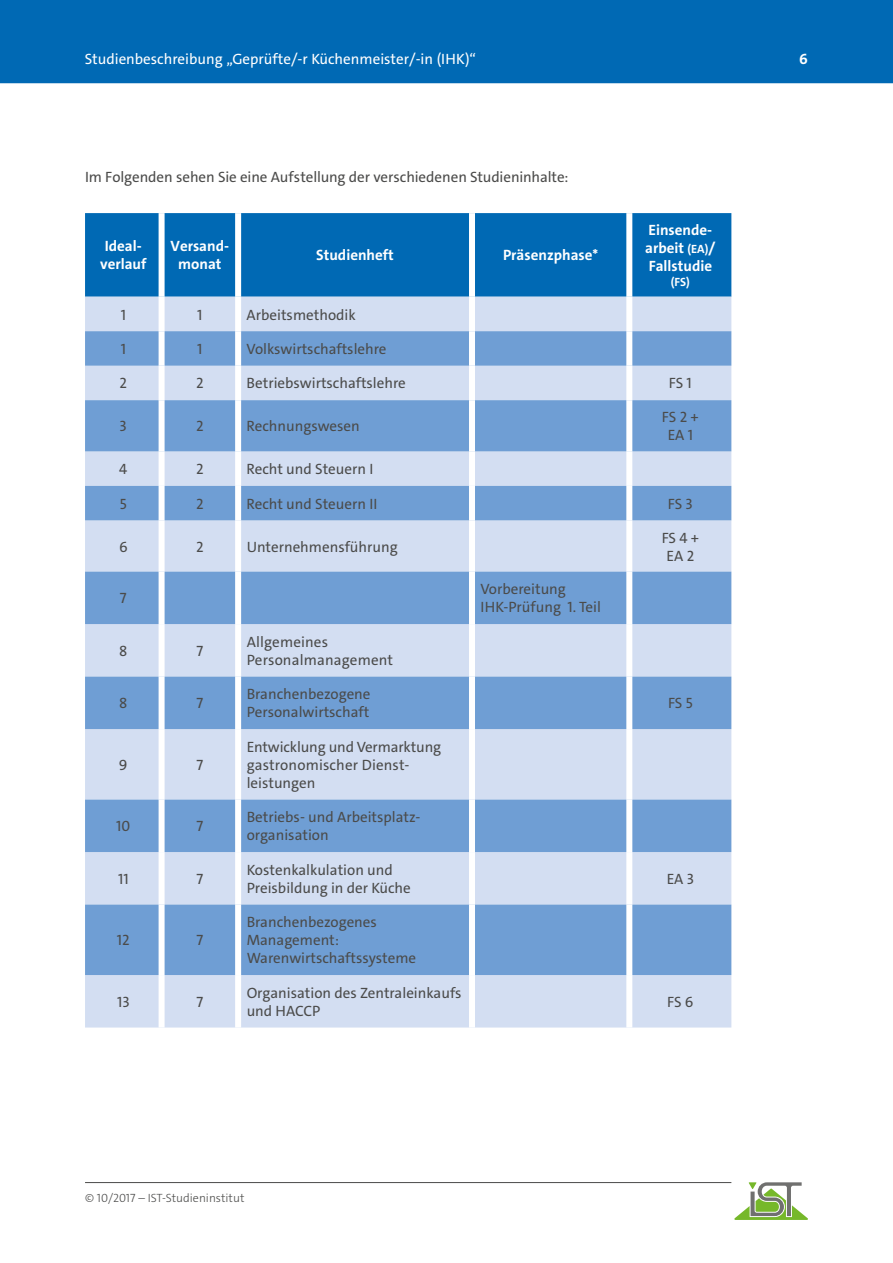
<style>
.page{position:relative;width:893px;height:1263px;background:#fff}
.page>*{position:absolute;margin:0;border:0;box-sizing:border-box;transform-origin:0 0}
.t1{font:15px/18px "The Sans C4 s";color:#4b4b4a}
.t2{font:700 15px/18px "The Sans C4 s";color:#fff;text-align:center}
.t3{font:15px "The Sans C4 s";color:#fff}
.t4{font:300 12px "The Sans C4 s";color:#4b4b4a}
.t5{font:700 12px "The Sans C4 s";color:#fff}
.s1{font-size:12px}
</style>
<div class="page">
<hr style="left:85px;top:1182px;width:646px;height:1px;background:#4b4b4a">
<svg style="left:734px;top:1182px;width:74px;height:38px"></svg>
<div style="left:0;top:0;width:893px;height:83px;background:#0069b4"></div>
<div style="left:85px;top:213px;width:646px;height:84px;background:#0069b4"></div>
<div style="left:85px;top:297px;width:646px;height:730px;background:#d3def2"></div>
<svg style="left:85px;top:331px;width:646px;height:644px;background:#9dbbe1"></svg>
<div style="left:235px;top:213px;width:6px;height:84px;background:#fff"></div>
<div style="left:469px;top:213px;width:6px;height:84px;background:#fff"></div>
<div style="left:235px;top:297px;width:6px;height:34px;background:#fff"></div>
<div style="left:469px;top:297px;width:6px;height:34px;background:#fff"></div>
<div style="left:235px;top:331px;width:6px;height:35px;background:#fff"></div>
<div style="left:469px;top:331px;width:6px;height:35px;background:#fff"></div>
<div style="left:235px;top:366px;width:6px;height:34px;background:#fff"></div>
<div style="left:469px;top:366px;width:6px;height:34px;background:#fff"></div>
<div style="left:235px;top:400px;width:6px;height:51px;background:#fff"></div>
<div style="left:469px;top:400px;width:6px;height:51px;background:#fff"></div>
<div style="left:235px;top:451px;width:6px;height:35px;background:#fff"></div>
<div style="left:469px;top:451px;width:6px;height:35px;background:#fff"></div>
<div style="left:235px;top:486px;width:6px;height:34px;background:#fff"></div>
<div style="left:469px;top:486px;width:6px;height:34px;background:#fff"></div>
<div style="left:235px;top:520px;width:6px;height:52px;background:#fff"></div>
<div style="left:469px;top:520px;width:6px;height:52px;background:#fff"></div>
<div style="left:235px;top:572px;width:6px;height:52px;background:#fff"></div>
<div style="left:469px;top:572px;width:6px;height:52px;background:#fff"></div>
<div style="left:235px;top:624px;width:6px;height:53px;background:#fff"></div>
<div style="left:469px;top:624px;width:6px;height:53px;background:#fff"></div>
<div style="left:235px;top:677px;width:6px;height:52px;background:#fff"></div>
<div style="left:469px;top:677px;width:6px;height:52px;background:#fff"></div>
<div style="left:235px;top:729px;width:6px;height:70px;background:#fff"></div>
<div style="left:469px;top:729px;width:6px;height:70px;background:#fff"></div>
<div style="left:235px;top:799px;width:6px;height:53px;background:#fff"></div>
<div style="left:469px;top:799px;width:6px;height:53px;background:#fff"></div>
<div style="left:235px;top:852px;width:6px;height:52px;background:#fff"></div>
<div style="left:469px;top:852px;width:6px;height:52px;background:#fff"></div>
<div style="left:235px;top:904px;width:6px;height:71px;background:#fff"></div>
<div style="left:469px;top:904px;width:6px;height:71px;background:#fff"></div>
<div style="left:235px;top:975px;width:6px;height:52px;background:#fff"></div>
<div style="left:469px;top:975px;width:6px;height:52px;background:#fff"></div>
<div style="left:626px;top:213px;width:6px;height:84px;background:#fff"></div>
<div style="left:626px;top:297px;width:6px;height:34px;background:#fff"></div>
<div style="left:626px;top:331px;width:6px;height:35px;background:#fff"></div>
<div style="left:626px;top:366px;width:6px;height:34px;background:#fff"></div>
<div style="left:626px;top:400px;width:6px;height:51px;background:#fff"></div>
<div style="left:626px;top:451px;width:6px;height:35px;background:#fff"></div>
<div style="left:626px;top:486px;width:6px;height:34px;background:#fff"></div>
<div style="left:626px;top:520px;width:6px;height:52px;background:#fff"></div>
<div style="left:626px;top:572px;width:6px;height:52px;background:#fff"></div>
<div style="left:626px;top:624px;width:6px;height:53px;background:#fff"></div>
<div style="left:626px;top:677px;width:6px;height:52px;background:#fff"></div>
<div style="left:626px;top:729px;width:6px;height:70px;background:#fff"></div>
<div style="left:626px;top:799px;width:6px;height:53px;background:#fff"></div>
<div style="left:626px;top:852px;width:6px;height:52px;background:#fff"></div>
<div style="left:626px;top:904px;width:6px;height:71px;background:#fff"></div>
<div style="left:626px;top:975px;width:6px;height:52px;background:#fff"></div>
<div style="left:159px;top:213px;width:6px;height:84px;background:#fff"></div>
<div style="left:159px;top:297px;width:6px;height:34px;background:#fff"></div>
<div style="left:159px;top:331px;width:6px;height:35px;background:#fff"></div>
<div style="left:159px;top:366px;width:6px;height:34px;background:#fff"></div>
<div style="left:159px;top:400px;width:6px;height:51px;background:#fff"></div>
<div style="left:159px;top:451px;width:6px;height:35px;background:#fff"></div>
<div style="left:159px;top:486px;width:6px;height:34px;background:#fff"></div>
<div style="left:159px;top:520px;width:6px;height:52px;background:#fff"></div>
<div style="left:159px;top:572px;width:6px;height:52px;background:#fff"></div>
<div style="left:159px;top:624px;width:6px;height:53px;background:#fff"></div>
<div style="left:159px;top:677px;width:6px;height:52px;background:#fff"></div>
<div style="left:159px;top:729px;width:6px;height:70px;background:#fff"></div>
<div style="left:159px;top:799px;width:6px;height:53px;background:#fff"></div>
<div style="left:159px;top:852px;width:6px;height:52px;background:#fff"></div>
<div style="left:159px;top:904px;width:6px;height:71px;background:#fff"></div>
<div style="left:159px;top:975px;width:6px;height:52px;background:#fff"></div>
<p class="t3" style="left:85px;top:49px;width:393px">Studienbeschreibung „Geprüfte/-r Küchenmeister/-in (IHK)“</p>
<p class="t2" style="left:799px;top:50px;width:10px">6</p>
<p class="t1" style="left:85px;top:168px;width:485px">Im Folgenden sehen Sie eine Aufstellung der verschiedenen Studieninhalte:</p>
<p class="t2" style="left:100px;top:237px;width:48px">Ideal&shy;verlauf</p>
<p class="t2" style="left:171px;top:237px;width:60px">Versand&shy;monat</p>
<p class="t2" style="left:316px;top:246px;width:79px">Studienheft</p>
<p class="t2" style="left:503px;top:246px;width:97px">Präsenzphase*</p>
<p class="t2" style="left:645px;top:221px;width:72px;text-align:left">Einsende&shy;arbeit <span class="s1">(EA)</span>/<br>Fallstudie</p>
<p class="t5" style="left:671px;top:274px;width:21px">(FS)</p>
<p class="t1" style="left:121px;top:306px;width:7px">1</p>
<p class="t1" style="left:197px;top:306px;width:7px">1</p>
<p class="t1" style="left:247px;top:306px;width:111px">Arbeitsmethodik</p>
<p class="t1" style="left:121px;top:340px;width:7px">1</p>
<p class="t1" style="left:197px;top:340px;width:7px">1</p>
<p class="t1" style="left:247px;top:340px;width:141px">Volkswirtschaftslehre</p>
<p class="t1" style="left:120px;top:374px;width:9px">2</p>
<p class="t1" style="left:196px;top:374px;width:9px">2</p>
<p class="t1" style="left:247px;top:374px;width:161px">Betriebswirtschaftslehre</p>
<p class="t1" style="left:669px;top:374px;width:25px">FS 1</p>
<p class="t1" style="left:120px;top:417px;width:9px">3</p>
<p class="t1" style="left:196px;top:417px;width:9px">2</p>
<p class="t1" style="left:247px;top:417px;width:115px">Rechnungswesen</p>
<p class="t1" style="left:662px;top:408px;width:38px;text-align:center">FS 2 +<br>EA 1</p>
<p class="t1" style="left:119px;top:460px;width:10px">4</p>
<p class="t1" style="left:196px;top:460px;width:9px">2</p>
<p class="t1" style="left:247px;top:460px;width:128px">Recht und Steuern I</p>
<p class="t1" style="left:120px;top:495px;width:8px">5</p>
<p class="t1" style="left:196px;top:495px;width:9px">2</p>
<p class="t1" style="left:247px;top:495px;width:132px">Recht und Steuern II</p>
<p class="t1" style="left:668px;top:495px;width:27px">FS 3</p>
<p class="t1" style="left:119px;top:538px;width:10px">6</p>
<p class="t1" style="left:196px;top:538px;width:9px">2</p>
<p class="t1" style="left:247px;top:538px;width:153px">Unternehmensführung</p>
<p class="t1" style="left:662px;top:529px;width:39px;text-align:center">FS 4 +<br>EA 2</p>
<p class="t1" style="left:120px;top:589px;width:8px">7</p>
<p class="t1" style="left:481px;top:580px;width:122px">Vorbereitung<br>IHK-Prüfung 1. Teil</p>
<p class="t1" style="left:119px;top:642px;width:10px">8</p>
<p class="t1" style="left:196px;top:642px;width:8px">7</p>
<p class="t1" style="left:247px;top:633px;width:148px">Allgemeines<br>Personalmanagement</p>
<p class="t1" style="left:119px;top:694px;width:10px">8</p>
<p class="t1" style="left:196px;top:694px;width:8px">7</p>
<p class="t1" style="left:247px;top:685px;width:125px">Branchenbezogene<br>Personalwirtschaft</p>
<p class="t1" style="left:668px;top:694px;width:26px">FS 5</p>
<p class="t1" style="left:119px;top:756px;width:10px">9</p>
<p class="t1" style="left:196px;top:756px;width:8px">7</p>
<p class="t1" style="left:247px;top:738px;width:196px">Entwicklung und Vermarktung gastronomischer Dienst&shy;leistungen</p>
<p class="t1" style="left:116px;top:817px;width:16px">10</p>
<p class="t1" style="left:196px;top:817px;width:8px">7</p>
<p class="t1" style="left:247px;top:808px;width:174px">Betriebs- und Arbeitsplatz&shy;organisation</p>
<p class="t1" style="left:118px;top:870px;width:12px">11</p>
<p class="t1" style="left:196px;top:870px;width:8px">7</p>
<p class="t1" style="left:247px;top:861px;width:166px">Kostenkalkulation und<br>Preisbildung in der Küche</p>
<p class="t1" style="left:667px;top:870px;width:29px">EA 3</p>
<p class="t1" style="left:117px;top:931px;width:14px">12</p>
<p class="t1" style="left:196px;top:931px;width:8px">7</p>
<p class="t1" style="left:247px;top:913px;width:171px">Branchenbezogenes<br>Management:<br>Warenwirtschaftssysteme</p>
<p class="t1" style="left:117px;top:993px;width:14px">13</p>
<p class="t1" style="left:196px;top:993px;width:8px">7</p>
<p class="t1" style="left:247px;top:984px;width:216px">Organisation des Zentraleinkaufs und HACCP</p>
<p class="t1" style="left:667px;top:993px;width:28px">FS 6</p>
<p class="t4" style="left:85px;top:1190px;width:161px">© 10/2017 – IST-Studieninstitut</p>
</div>
